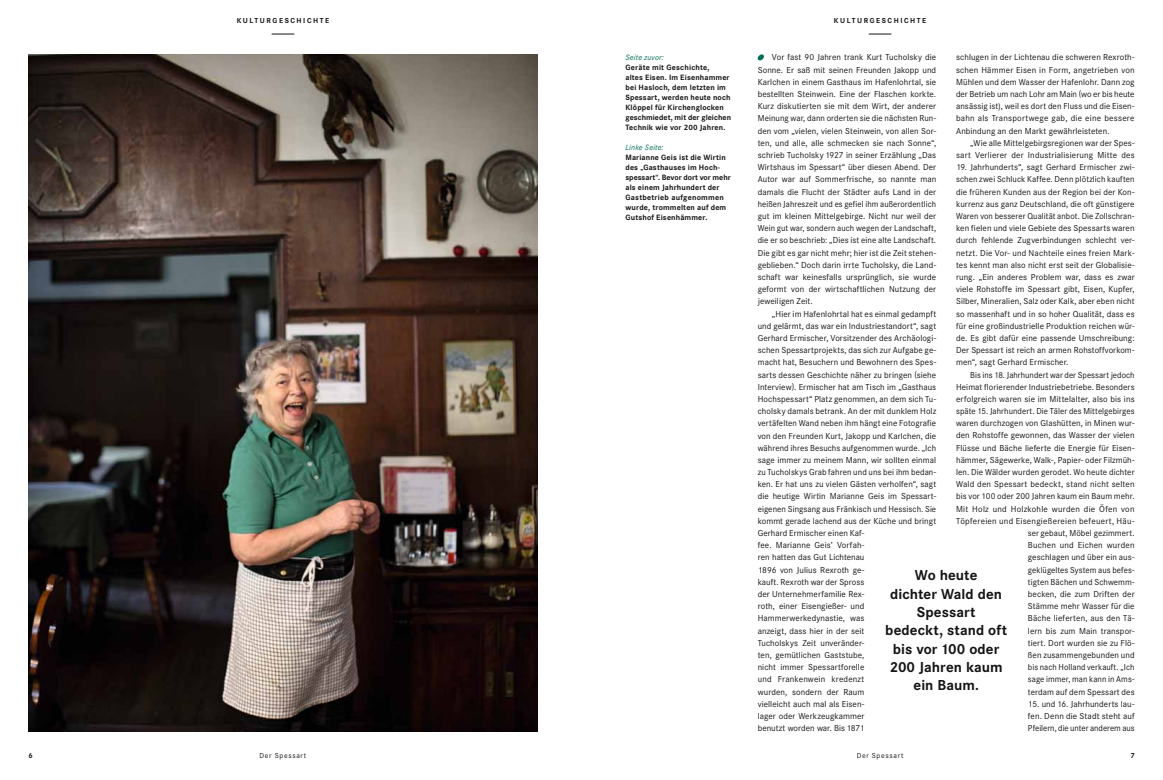
<style>
.page{position:relative;width:1163px;height:780px;background:#fff}
.page>*{position:absolute;margin:0;border:0;box-sizing:border-box;transform-origin:0 0}
.t1{font:700 15px/18.3px "Corporate S";color:#141414;text-align:center}
.t2{font:9px/12.2px "Corporate S";letter-spacing:.01em;color:#141414;text-align:justify}
.t3{font:700 8px/10px "Corporate S";letter-spacing:.02em;color:#141414}
.t4{font:italic 8px "Corporate S";letter-spacing:.02em;color:#006c56}
.t5{font:700 7.5px "Corporate S";letter-spacing:.315em;color:#141414}
.t6{font:7.5px "Corporate S";letter-spacing:.095em;color:#141414}
</style>
<div class="page">
<img style="left:28px;top:54px;width:509px;height:677px">
<svg style="left:757px;top:54px;width:7px;height:7px"></svg>
<svg style="left:271px;top:34px;width:23px;height:1px"></svg>
<svg style="left:868px;top:34px;width:23px;height:1px"></svg>
<p class="t5" style="left:237px;top:16px;width:49px">Kulturgesc</p>
<p class="t5" style="left:296px;top:16px;width:33px">hic hte</p>
<p class="t5" style="left:833px;top:16px;width:49px">Kulturgesc</p>
<p class="t5" style="left:893px;top:16px;width:33px">hic hte</p>
<p class="t4" style="left:625px;top:52px;width:40px">Seite zuvor:</p>
<p class="t3" style="left:625px;top:62px;width:107px">Geräte mit Geschichte,<br>altes Eisen. Im Eisenhammer bei Hasloch, dem letzten im<br>Spessart, werden heute noch<br>Klöppel für Kirchenglocken geschmiedet, mit der gleichen<br>Technik wie vor 200 Jahren.</p>
<p class="t4" style="left:625px;top:142px;width:40px">Linke Seite:</p>
<p class="t3" style="left:625px;top:152px;width:107px">Marianne Geis ist die Wirtin des „Gasthauses im Hoch&shy;spessart“. Bevor dort vor mehr als einem Jahrhundert der<br>Gastbetrieb aufgenommen wurde, trommelten auf dem<br>Gutshof Eisenhämmer.</p>
<p class="t2" style="left:757px;top:51px;width:180px;text-indent:14px">Vor fast 90 Jahren trank Kurt Tucholsky die Sonne. Er saß mit seinen Freunden Jakopp und Karlchen in einem Gasthaus im Hafenlohrtal, sie bestellten Steinwein. Eine der Flaschen korkte.<br>Kurz diskutierten sie mit dem Wirt, der anderer Meinung war, dann orderten sie die nächsten Run&shy;den vom „vielen, vielen Steinwein, von allen Sor&shy;ten, und alle, alle schmecken sie nach Sonne“, schrieb Tucholsky 1927 in seiner Erzählung „Das Wirtshaus im Spessart“ über diesen Abend. Der Autor war auf Sommerfrische, so nannte man damals die Flucht der Städter aufs Land in der heißen Jahreszeit und es gefiel ihm außerordentlich gut im kleinen Mittelgebirge. Nicht nur weil der Wein gut war, sondern auch wegen der Landschaft, die er so beschrieb: „Dies ist eine alte Landschaft.<br>Die gibt es gar nicht mehr; hier ist die Zeit stehen&shy;geblieben.“ Doch darin irrte Tucholsky, die Land&shy;schaft war keinesfalls ursprünglich, sie wurde geformt von der wirtschaftlichen Nutzung der jeweiligen Zeit.</p>
<p class="t2" style="left:757px;top:307px;width:180px;text-align:left;text-indent:14px">„Hier im Hafenlohrtal hat es einmal gedampft und gelärmt, das war ein Industriestandort“, sagt Gerhard Ermischer, Vorsitzender des Archäologi&shy;schen Spessartprojekts, das sich zur Aufgabe ge&shy;macht hat, Besuchern und Bewohnern des Spes&shy;sarts dessen Geschichte näher zu bringen (siehe Interview). Ermischer hat am Tisch im „Gasthaus Hochspessart“ Platz genommen, an dem sich Tu&shy;cholsky damals betrank. An der mit dunklem Holz vertäfelten Wand neben ihm hängt eine Fotografie von den Freunden Kurt, Jakopp und Karlchen, die während ihres Besuchs aufgenommen wurde. „Ich sage immer zu meinem Mann, wir sollten einmal zu Tucholskys Grab fahren und uns bei ihm bedan&shy;ken. Er hat uns zu vielen Gästen verholfen“, sagt die heutige Wirtin Marianne Geis im Spessart&shy;eigenen Singsang aus Fränkisch und Hessisch. Sie kommt gerade lachend aus der Küche und bringt Gerhard Ermischer einen Kaf-<br>fee. Marianne Geis’ Vorfah-<br>ren hatten das Gut Lichtenau<br>1896 von Julius Rexroth ge-<br>kauft. Rexroth war der Spross<br>der Unternehmerfamilie Rex-<br>roth, einer Eisengießer- und Hammerwerkedynastie, was<br>anzeigt, dass hier in der seit<br>Tucholskys Zeit unveränder-<br>ten, gemütlichen Gaststube,<br>nicht immer Spessartforelle<br>und Frankenwein kredenzt<br>wurden, sondern der Raum<br>vielleicht auch mal als Eisen-<br>lager oder Werkzeugkammer<br>benutzt worden war. Bis 1871</p>
<p class="t2" style="left:955px;top:51px;width:180px">schlugen in der Lichtenau die schweren Rexroth&shy;schen Hämmer Eisen in Form, angetrieben von Mühlen und dem Wasser der Hafenlohr. Dann zog der Betrieb um nach Lohr am Main (wo er bis heute ansässig ist), weil es dort den Fluss und die Eisen&shy;bahn als Transportwege gab, die eine bessere Anbindung an den Markt gewährleisteten.</p>
<p class="t2" style="left:955px;top:136px;width:180px;text-align:right">„Wie alle Mittelgebirgsregionen war der Spes&shy;sart Verlierer der Industrialisierung Mitte des</p>
<p class="t2" style="left:955px;top:161px;width:180px">19. Jahrhunderts“, sagt Gerhard Ermischer zwi&shy;schen zwei Schluck Kaffee. Denn plötzlich kauften die früheren Kunden aus der Region bei der Kon&shy;kurrenz aus ganz Deutschland, die oft günstigere Waren von besserer Qualität anbot. Die Zollschran&shy;ken fielen und viele Gebiete des Spessarts waren durch fehlende Zugverbindungen schlecht ver&shy;netzt. Die Vor- und Nachteile eines freien Mark&shy;tes kennt man also nicht erst seit der Globalisie&shy;rung. „Ein anderes Problem war, dass es zwar viele Rohstoffe im Spessart gibt, Eisen, Kupfer, Silber, Mineralien, Salz oder Kalk, aber eben nicht so massenhaft und in so hoher Qualität, dass es für eine großindustrielle Produktion reichen wür&shy;de. Es gibt dafür eine passende Umschreibung:<br>Der Spessart ist reich an armen Rohstoffvorkom&shy;men“, sagt Gerhard Ermischer.</p>
<p class="t2" style="left:955px;top:368px;width:180px;text-align:right">Bis ins 18. Jahrhundert war der Spessart jedoch Heimat florierender Industriebetriebe. Besonders erfolgreich waren sie im Mittelalter, also bis ins späte 15. Jahrhundert. Die Täler des Mittelgebirges waren durchzogen von Glashütten, in Minen wur&shy;den Rohstoffe gewonnen, das Wasser der vielen Flüsse und Bäche lieferte die Energie für Eisen&shy;hämmer, Sägewerke, Walk-, Papier- oder Filzmüh&shy;len. Die Wälder wurden gerodet. Wo heute dichter Wald den Spessart bedeckt, stand nicht selten bis vor 100 oder 200 Jahren kaum ein Baum mehr.<br>Mit Holz und Holzkohle wurden die Öfen von Töpfereien und Eisengießereien befeuert, Häu&shy;ser gebaut, Möbel gezimmert.<br>Buchen und Eichen wurden<br>geschlagen und über ein aus-<br>geklügeltes System aus befes-<br>tigten Bächen und Schwemm-<br>becken, die zum Driften der<br>Stämme mehr Wasser für die<br>Bäche lieferten, aus den Tä-<br>lern bis zum Main transpor-<br>tiert. Dort wurden sie zu Flö-<br>ßen zusammengebunden und<br>bis nach Holland verkauft. „Ich<br>sage immer, man kann in Ams-<br>terdam auf dem Spessart des</p>
<p class="t2" style="left:1027px;top:697px;width:108px">15. und 16. Jahrhunderts lau&shy;fen. Denn die Stadt steht auf Pfeilern, die unter anderem aus</p>
<h1 class="t1" style="left:885px;top:566px;width:123px">Wo heute<br>dichter Wald den<br>Spessart<br>bedeckt, stand oft bis vor 100 oder<br>200 Jahren kaum ein Baum.</h1>
<p class="t5" style="left:28px;top:750px;width:6px">6</p>
<p class="t6" style="left:259px;top:750px;width:48px">Der Spessart</p>
<p class="t6" style="left:856px;top:750px;width:48px">Der Spessart</p>
<p class="t5" style="left:1130px;top:750px;width:6px">7</p>
</div>
